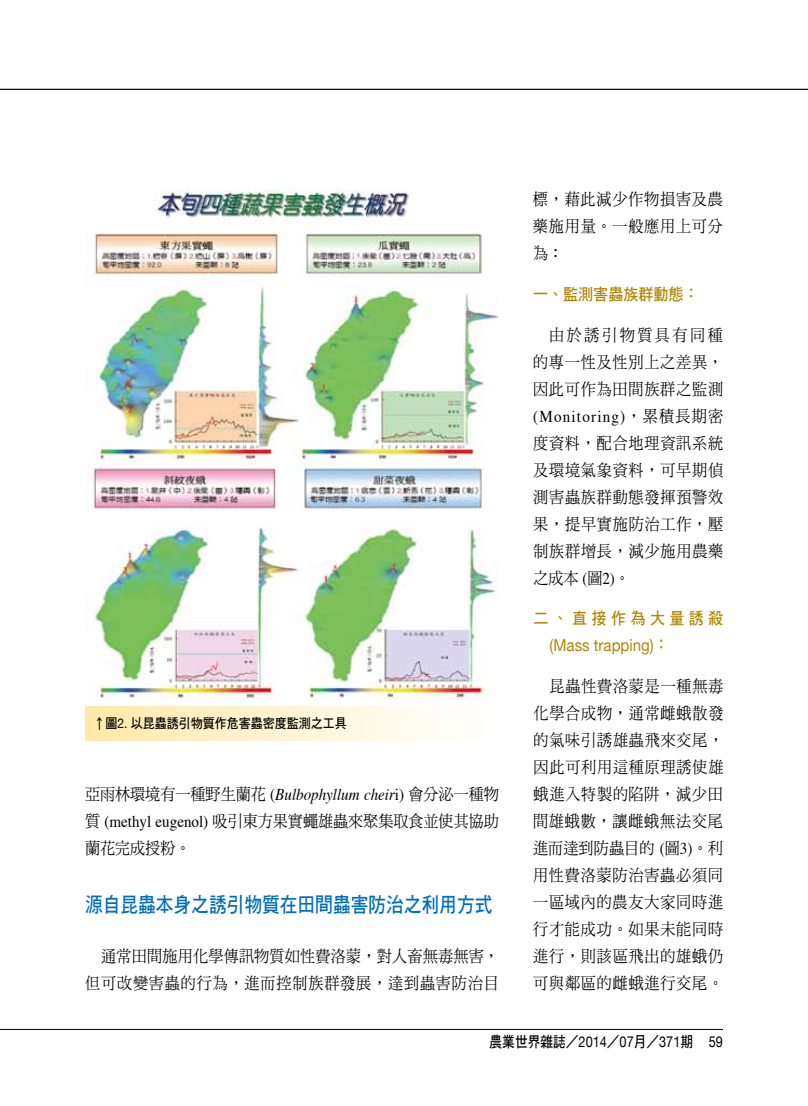
<style>
.page{position:relative;width:808px;height:1106px;background:#fff}
.page>*{position:absolute;margin:0;border:0;box-sizing:border-box;transform-origin:0 0}
.t1{font:21px "DF Hei Std W7";color:#006fbc;scale:.84 1}
.t2{font:16.5px/27px "DF Ming Std W5";letter-spacing:.055em;color:#000;text-align:justify;scale:.91 1}
.t3{font:16.5px/27px "DF Ming Std W5";letter-spacing:.015em;color:#000;text-align:right;scale:.91 1}
.t4{font:16.5px "Times";letter-spacing:.08em;color:#000;scale:.91 1}
.t5{font:16.5px "Helvetica Neue";color:#b18700;scale:.91 1}
.t6{font:16.5px "DF Hei Std W7";color:#b18700;scale:.91 1}
.t7{font:16.5px "DF Hei Std W7";letter-spacing:.285em;color:#b18700;scale:.91 1}
.t8{font:15px "DF Hei Std W7";color:#000;scale:.85 1}
.t9{font:13.5px "DF Hei Std W7";color:#000;scale:.89 1}
.s1{font-family:"Helvetica Neue"}
.s2{font-family:"Times"}
.s3{font-family:"Times";font-style:italic}
.s4{font-family:"DF Ming Std W5"}
.s5{font-family:"DF Hei Std W7"}
</style>
<div class="page">
<hr style="left:0;top:1029px;width:723px;height:1px;background:#000">
<hr style="left:0;top:89px;width:808px;height:1px;background:#000">
<img style="left:85px;top:189px;width:414px;height:511px">
<div style="left:85px;top:706px;width:414px;height:34px;background:linear-gradient(to right,#ffe9aa,#fff)"></div>
<p class="t9" style="left:94px;top:716px;width:286px">↑圖<span class="s1">2.</span> 以昆蟲誘引物質作危害蟲密度監測之工具</p>
<p class="t2" style="left:85px;top:780px;width:456px">亞雨林環境有一種野生蘭花 <span class="s2">(</span><span class="s3">Bulbophyllum cheir</span><span class="s2">i)</span> 會分泌一種物質 <span class="s2">(methyl eugenol)</span> 吸引東方果實蠅雄蟲來聚集取食並使其協助蘭花完成授粉。</p>
<p class="t1" style="left:85px;top:892px;width:486px">源自昆蟲本身之誘引物質在田間蟲害防治之利用方式</p>
<p class="t3" style="left:85px;top:942px;width:456px">通常田間施用化學傳訊物質如性費洛蒙，對人畜無毒無害，但可改變害蟲的行為，進而控制族群發展，達到蟲害防治目</p>
<p class="t2" style="left:533px;top:186px;width:210px">標，藉此減少作物損害及農藥施用量。一般應用上可分為：</p>
<p class="t6" style="left:533px;top:285px;width:184px">一、監測害蟲族群動態：</p>
<p class="t2" style="left:533px;top:321px;width:210px;text-indent:16px">由於誘引物質具有同種的專一性及性別上之差異，因此可作為田間族群之監測</p>
<p class="t4" style="left:533px;top:400px;width:210px">(Monitoring)<span class="s4">，累積長期密</span></p>
<p class="t2" style="left:533px;top:429px;width:210px">度資料，配合地理資訊系統及環境氣象資料，可早期偵測害蟲族群動態發揮預警效果，提早實施防治工作，壓制族群增長，減少施用農藥之成本 <span class="s2">(</span>圖<span class="s2">2)</span>。</p>
<p class="t7" style="left:533px;top:609px;width:210px">二、直接作為大量誘殺</p>
<p class="t5" style="left:550px;top:633px;width:133px">(Mass trapping)<span class="s5">：</span></p>
<p class="t2" style="left:533px;top:672px;width:211px;text-indent:17px">昆蟲性費洛蒙是一種無毒化學合成物，通常雌蛾散發的氣味引誘雄蟲飛來交尾，因此可利用這種原理誘使雄蛾進入特製的陷阱，減少田間雄蛾數，讓雌蛾無法交尾進而達到防蟲目的 <span class="s2">(</span>圖<span class="s2">3)</span>。利用性費洛蒙防治害蟲必須同一區域內的農友大家同時進行才能成功。如果未能同時進行，則該區飛出的雄蛾仍可與鄰區的雌蛾進行交尾。</p>
<p class="t8" style="left:490px;top:1033px;width:276px">農業世界雜誌／<span class="s1">2014</span>／<span class="s1">07</span>月／<span class="s1">371</span>期 <span class="s1">59</span></p>
</div>
